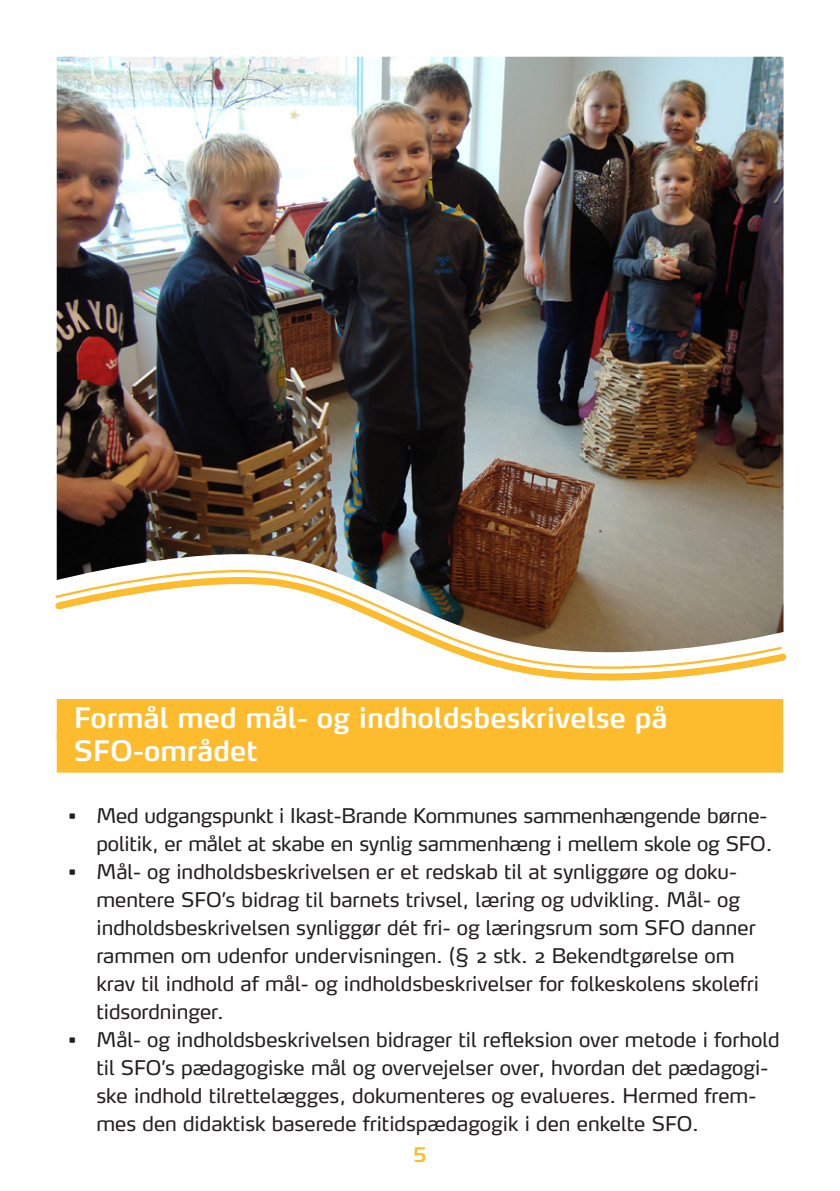
<style>
.page{position:relative;width:840px;height:1191px;background:#fff}
.page>*{position:absolute;margin:0;border:0;box-sizing:border-box;transform-origin:0 0}
.Overskrift{font:600 28px "Max";color:#fff}
.t1{font:20px/28px "Max";color:#231f20}
.t2{font:600 20px "Max LF";color:#fdbb2e}
</style>
<div class="page">
<div style="left:57px;top:699px;width:725px;height:40px;background:#fdbb2e"></div>
<div style="left:57px;top:732px;width:725px;height:40px;background:#fdbb2e"></div>
<img style="left:57px;top:57px;width:726px;height:503px">
<svg style="left:55px;top:560px;width:728px;height:118px"></svg>
<p class="Overskrift" style="left:74px;top:699px;width:595px">Formål med mål- og indholdsbeskrivelse på</p>
<p class="Overskrift" style="left:74px;top:733px;width:185px">SFO-området</p>
<p class="t1" style="left:68px;top:801px;width:705px;text-align:right">• Med udgangspunkt i Ikast-Brande Kommunes sammenhængende børne&shy;politik, er målet at skabe en synlig sammenhæng i mellem skole og SFO.</p>
<p class="t1" style="left:96px;top:857px;width:663px;text-indent:-28px">• Mål- og indholdsbeskrivelsen er et redskab til at synliggøre og doku&shy;mentere SFO’s bidrag til barnets trivsel, læring og udvikling. Mål- og indholdsbeskrivelsen synliggør dét fri- og læringsrum som SFO danner rammen om udenfor undervisningen. (§ 2 stk. 2 Bekendtgørelse om krav til indhold af mål- og indholdsbeskrivelser for folkeskolens skolefri tidsordninger.</p>
<p class="t1" style="left:96px;top:1025px;width:684px;text-indent:-28px">• Mål- og indholdsbeskrivelsen bidrager til refleksion over metode i forhold til SFO’s pædagogiske mål og overvejelser over, hvordan det pædagogi&shy;ske indhold tilrettelægges, dokumenteres og evalueres. Hermed frem&shy;mes den didaktisk baserede fritidspædagogik i den enkelte SFO.</p>
<p class="t2" style="left:413px;top:1142px;width:15px">5</p>
</div>
